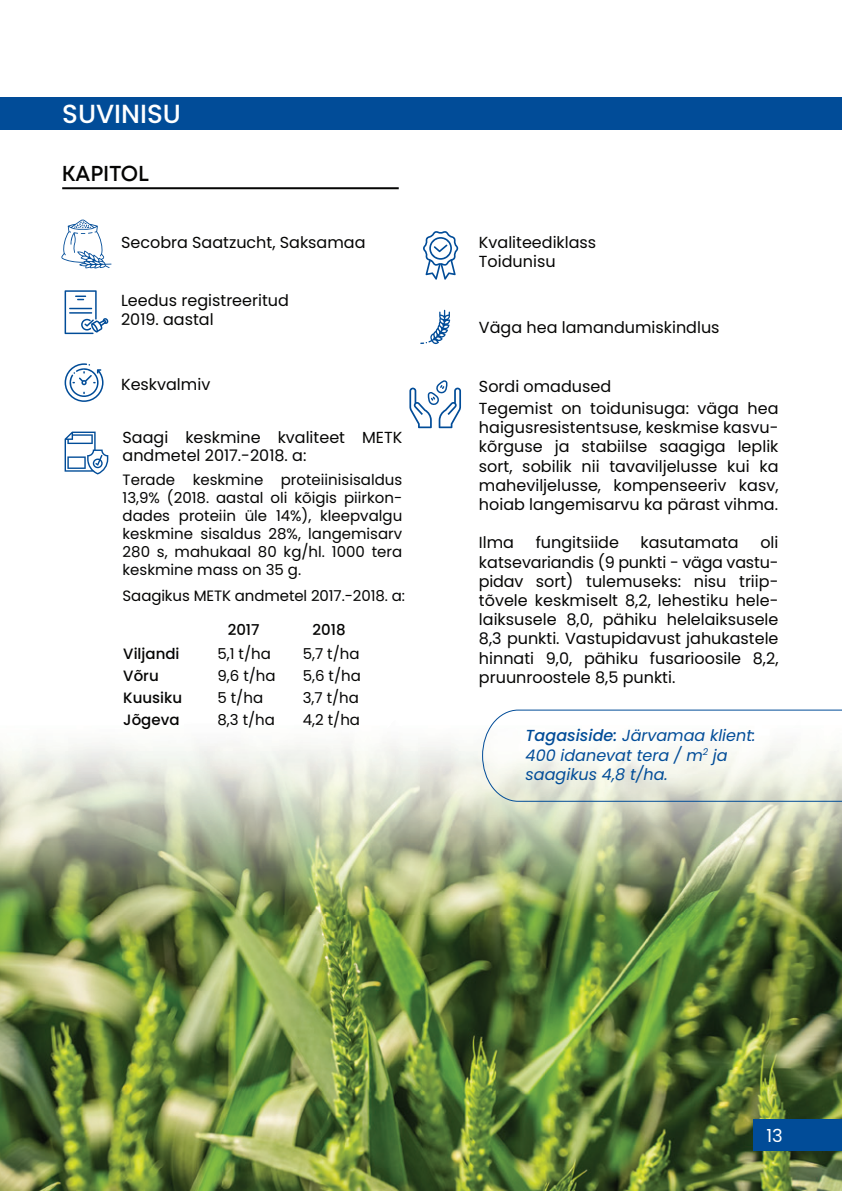
<style>
.page{position:relative;width:842px;height:1191px;background:#fff}
.page>*{position:absolute;margin:0;border:0;box-sizing:border-box;transform-origin:0 0}
.t1{font:500 26.2px "Poppins";color:#fff}
.t2{font:600 21px "Mont";color:#050504}
.t3{font:18px "Poppins";color:#fff}
.t4{font:16px/19.2px "Poppins";color:#050504}
.t5{font:italic 16px/19.2px "Poppins";color:#014c98}
.t6{font:15px/22px "Poppins";color:#050504}
.t7{font:500 15px/22px "Poppins";color:#050504}
.s1{font-weight:500}
</style>
<div class="page">
<div style="left:0;top:97px;width:842px;height:33px;background:#014c98"></div>
<img style="left:0;top:741px;width:842px;height:450px">
<div style="left:753px;top:1118px;width:89px;height:32px;background:#014c98"></div>
<svg style="left:482px;top:709px;width:360px;height:93px"></svg>
<svg style="left:65px;top:363px;width:39px;height:39px"></svg>
<svg style="left:420px;top:310px;width:30px;height:34px"></svg>
<svg style="left:409px;top:380px;width:52px;height:48px"></svg>
<svg style="left:65px;top:431px;width:43px;height:43px"></svg>
<svg style="left:61px;top:219px;width:50px;height:49px"></svg>
<svg style="left:65px;top:290px;width:43px;height:44px"></svg>
<svg style="left:423px;top:231px;width:36px;height:49px"></svg>
<hr style="left:62px;top:187px;width:337px;height:2px;background:#050504">
<h1 class="t1" style="left:62px;top:98px;width:120px">SUVINISU</h1>
<h2 class="t2" style="left:62px;top:163px;width:88px">KAPITOL</h2>
<p class="t4" style="left:121px;top:233px;width:246px">Secobra Saatzucht, Saksamaa</p>
<p class="t4" style="left:121px;top:290px;width:169px">Leedus registreeritud<br>2019. aastal</p>
<p class="t4" style="left:121px;top:375px;width:91px">Keskvalmiv</p>
<p class="t4" style="left:123px;top:428px;width:281px;line-height:18px">Saagi keskmine kvaliteet METK andmetel 2017.-2018. a:</p>
<p class="t6" style="left:123px;top:471px;width:281px;line-height:18px;text-align:justify">Terade keskmine proteiinisisaldus 13,9% (2018. aastal oli kõigis piirkon&shy;dades proteiin üle 14%), kleepvalgu keskmine sisaldus 28%, langemisarv 280 s, mahukaal 80 kg/hl. 1000 tera keskmine mass on 35 g.</p>
<p class="t6" style="left:123px;top:585px;width:284px">Saagikus METK andmetel 2017.-2018. a:</p>
<p class="t7" style="left:228px;top:619px;width:33px">2017</p>
<p class="t7" style="left:123px;top:643px;width:60px">Viljandi<br>Võru<br>Kuusiku<br>Jõgeva</p>
<p class="t6" style="left:217px;top:643px;width:60px">5,1 t/ha<br>9,6 t/ha<br>5 t/ha<br>8,3 t/ha</p>
<p class="t6" style="left:303px;top:643px;width:60px">5,7 t/ha<br>5,6 t/ha<br>3,7 t/ha<br>4,2 t/ha</p>
<p class="t7" style="left:313px;top:619px;width:35px">2018</p>
<p class="t4" style="left:479px;top:233px;width:119px">Kvaliteediklass<br>Toidunisu</p>
<p class="t4" style="left:479px;top:318px;width:242px">Väga hea lamandumiskindlus</p>
<p class="t4" style="left:479px;top:377px;width:134px">Sordi omadused</p>
<p class="t4" style="left:479px;top:399px;width:301px;text-align:justify">Tegemist on toidunisuga: väga hea haigusresistentsuse, keskmise kasvu&shy;kõrguse ja stabiilse saagiga leplik sort, sobilik nii tavaviljelusse kui ka maheviljelusse, kompenseeriv kasv, hoiab langemisarvu ka pärast vihma.</p>
<p class="t4" style="left:479px;top:533px;width:37px">Ilma</p>
<p class="t4" style="left:536px;top:533px;width:85px">fungitsiide</p>
<p class="t4" style="left:640px;top:533px;width:100px">kasutamata</p>
<p class="t4" style="left:479px;top:533px;width:301px;text-align:justify;text-indent:281px">oli katsevariandis (9 punkti - väga vastu&shy;pidav sort) tulemuseks: nisu triip&shy;tõvele keskmiselt 8,2, lehestiku hele&shy;laiksusele 8,0, pähiku helelaiksusele 8,3 punkti. Vastupidavust jahukastele hinnati 9,0, pähiku fusarioosile 8,2, pruunroostele 8,5 punkti.</p>
<p class="t5" style="left:526px;top:726px;width:231px"><span class="s1">Tagasiside:</span> Järvamaa klient:<br>400 idanevat tera / m<sup>2</sup> ja saagikus 4,8 t/ha.</p>
<p class="t3" style="left:766px;top:1124px;width:18px">13</p>
</div>
